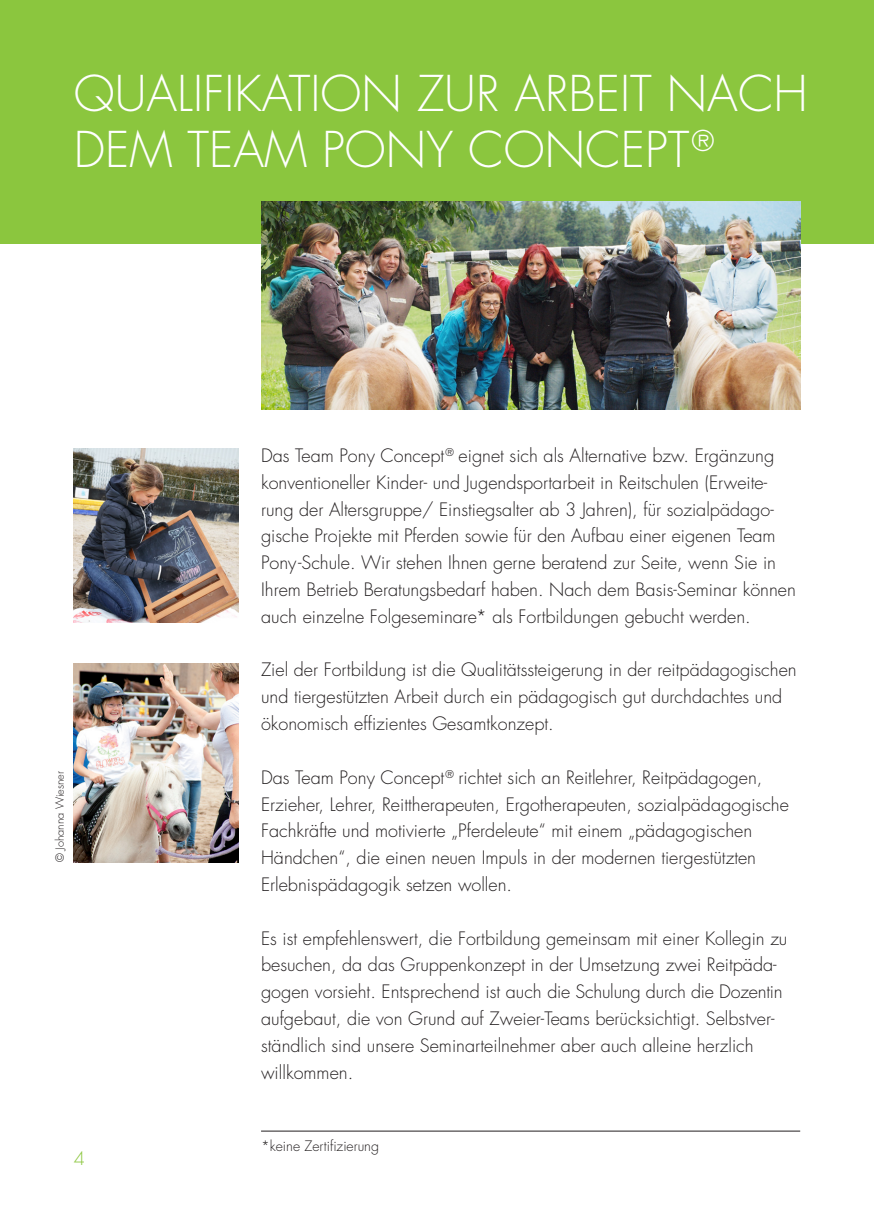
<style>
.page{position:relative;width:874px;height:1225px;background:#fff}
.page>*{position:absolute;margin:0;border:0;box-sizing:border-box;transform-origin:0 0}
.t1{font:300 48px/56px "Futura";color:#fff}
.t2{font:300 18px/26.8px "Futura";color:#231f20}
.t3{font:300 18px "Futura";color:#8bc63e}
.t4{font:300 14px "Futura";color:#231f20}
.t5{font:300 11px "Futura";color:#231f20}
</style>
<div class="page">
<div style="left:0;top:0;width:873px;height:244px;background:#8bc63e"></div>
<hr style="left:261px;top:1130px;width:538px;height:1px;background:#231f20">
<img style="left:74px;top:663px;width:164px;height:199px">
<img style="left:74px;top:448px;width:164px;height:174px">
<img style="left:261px;top:202px;width:538px;height:207px">
<h1 class="t1" style="left:74px;top:66px;width:735px">QUALIFIKATION ZUR ARBEIT NACH<br>DEM TEAM PONY CONCEPT<sup>®</sup></h1>
<p class="t5" style="left:53px;top:862px;width:93px;rotate:-90deg">© Johanna Wiesner</p>
<p class="t3" style="left:74px;top:1147px;width:13px">4</p>
<p class="t2" style="left:261px;top:442px;width:536px">Das Team Pony Concept<sup>®</sup> eignet sich als Alternative bzw. Ergänzung konventioneller Kinder- und Jugendsportarbeit in Reitschulen (Erweite&shy;rung der Altersgruppe/ Einstiegsalter ab 3 Jahren), für sozialpädago&shy;gische Projekte mit Pferden sowie für den Aufbau einer eigenen Team Pony-Schule. Wir stehen Ihnen gerne beratend zur Seite, wenn Sie in Ihrem Betrieb Beratungsbedarf haben. Nach dem Basis-Seminar können auch einzelne Folgeseminare* als Fortbildungen gebucht werden.</p>
<p class="t2" style="left:261px;top:656px;width:537px">Ziel der Fortbildung ist die Qualitätssteigerung in der reitpädagogischen und tiergestützten Arbeit durch ein pädagogisch gut durchdachtes und ökonomisch effizientes Gesamtkonzept.</p>
<p class="t2" style="left:261px;top:764px;width:529px">Das Team Pony Concept<sup>®</sup> richtet sich an Reitlehrer, Reitpädagogen, Erzieher, Lehrer, Reittherapeuten, Ergotherapeuten, sozialpädagogische Fachkräfte und motivierte „Pferdeleute“ mit einem „pädagogischen Händchen“, die einen neuen Impuls in der modernen tiergestützten Erlebnispädagogik setzen wollen.</p>
<p class="t2" style="left:261px;top:925px;width:527px">Es ist empfehlenswert, die Fortbildung gemeinsam mit einer Kollegin zu besuchen, da das Gruppenkonzept in der Umsetzung zwei Reitpäda&shy;gogen vorsieht. Entsprechend ist auch die Schulung durch die Dozentin aufgebaut, die von Grund auf Zweier-Teams berücksichtigt. Selbstver&shy;ständlich sind unsere Seminarteilnehmer aber auch alleine herzlich willkommen.</p>
<p class="t4" style="left:261px;top:1136px;width:119px">*keine Zertifizierung</p>
</div>
